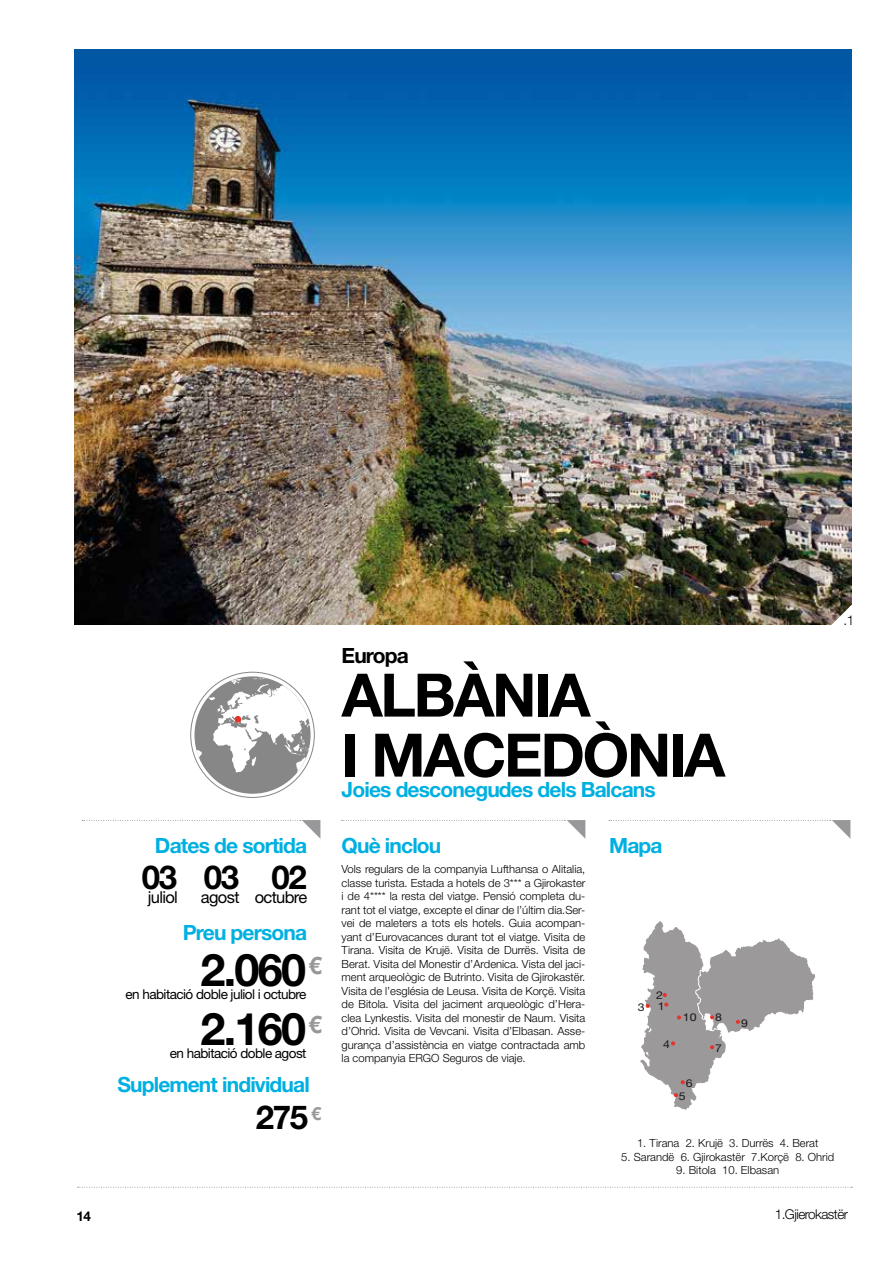
<style>
.page{position:relative;width:893px;height:1263px;background:#fff}
.page>*{position:absolute;margin:0;border:0;box-sizing:border-box;transform-origin:0 0}
.t1{font:700 60px/60px "Helvetica Neue LT Std";letter-spacing:-.04em;color:#000}
.t2{font:700 45px/58.9px "Helvetica Neue LT Std";letter-spacing:-.04em;color:#000}
.t3{font:700 33px "Helvetica Neue LT Std";letter-spacing:-.04em;color:#000}
.t4{font:700 21px "Helvetica Neue LT Std";letter-spacing:-.04em;color:#00b0e1}
.t5{font:700 21px "Helvetica Neue LT Std";letter-spacing:-.04em;color:#000}
.t6{font:16.5px "Helvetica Neue LT Std";letter-spacing:-.04em;color:#000}
.t7{font:13.5px "Helvetica Neue LT Std";letter-spacing:-.04em;color:#000}
.t8{font:300 13.5px "Helvetica Neue LT Std";letter-spacing:-.04em;color:#000}
.t9{font:700 13.5px "Helvetica Neue LT Std";color:#000}
.t10{font:300 11.25px/13.5px "Helvetica Neue LT Std";color:#000;text-align:justify}
.t11{font:300 11.25px "Helvetica Neue LT Std";color:#010202}
.t12{font:10.8px "Helvetica Neue LT Std";color:#1a171b;scale:1.14 1}
</style>
<div class="page">
<svg style="left:78px;top:1187px;width:774px;height:1px"></svg>
<svg style="left:609px;top:820px;width:241px;height:18px"></svg>
<svg style="left:342px;top:820px;width:243px;height:18px"></svg>
<svg style="left:82px;top:820px;width:238px;height:18px"></svg>
<img style="left:74px;top:50px;width:778px;height:575px">
<svg style="left:831px;top:602px;width:21px;height:23px"></svg>
<svg style="left:641px;top:921px;width:175px;height:188px"></svg>
<div style="left:194px;top:676px;width:117px;height:118px;background:#878787;border-radius:50%"></div>
<svg style="left:196px;top:750px;width:6px;height:8px"></svg>
<svg style="left:208px;top:677px;width:102px;height:95px"></svg>
<p class="t9" style="left:77px;top:1207px;width:16px">14</p>
<h3 class="t4" style="left:155px;top:832px;width:154px">Dates de sortida</h3>
<h3 class="t6" style="left:148px;top:887px;width:31px">juliol</h3>
<h3 class="t6" style="left:201px;top:887px;width:108px">agost octubre</h3>
<h3 class="t3" style="left:142px;top:857px;width:166px">03 03 02</h3>
<h3 class="t4" style="left:183px;top:920px;width:126px">Preu persona</h3>
<h2 class="t2" style="left:201px;top:940px;width:123px">2.060<sup>€<br></sup>2.160<sup>€</sup></h2>
<p class="t7" style="left:126px;top:986px;width:182px">en habitació doble juliol i octubre</p>
<p class="t7" style="left:170px;top:1045px;width:138px">en habitació doble agost</p>
<h3 class="t4" style="left:117px;top:1072px;width:194px">Suplement individual</h3>
<h3 class="t3" style="left:256px;top:1096px;width:67px">275 <sup>€</sup></h3>
<h3 class="t5" style="left:342px;top:643px;width:69px">Europa</h3>
<h1 class="t1" style="left:342px;top:664px;width:385px">ALBÀNIA<br>I MACEDÒNIA</h1>
<h3 class="t4" style="left:342px;top:776px;width:316px">Joies desconegudes dels Balcans</h3>
<h3 class="t4" style="left:342px;top:832px;width:101px">Què inclou</h3>
<h3 class="t4" style="left:609px;top:832px;width:55px">Mapa</h3>
<p class="t10" style="left:342px;top:862px;width:245px">Vols regulars de la companyia Lufthansa o Alitalia, classe turista. Estada a hotels de 3*** a Gjirokaster i de 4**** la resta del viatge. Pensió completa du&shy;rant tot el viatge, excepte el dinar de l’últim dia.Ser&shy;vei de maleters a tots els hotels. Guia acompan&shy;yant d’Eurovacances durant tot el viatge. Visita de Tirana. Visita de Krujë. Visita de Durrës. Visita de Berat. Visita del Monestir d’Ardenica. Vista del jaci&shy;ment arqueològic de Butrinto. Visita de Gjirokastër.<br>Visita de l’església de Leusa. Visita de Korçë. Visita de Bitola. Visita del jaciment arqueològic d’Hera&shy;clea Lynkestis. Visita del monestir de Naum. Visita d’Ohrid. Visita de Vevcani. Visita d’Elbasan. Asse&shy;gurança d’assistència en viatge contractada amb la companyia ERGO Seguros de viaje.</p>
<p class="t12" style="left:656px;top:988px;width:8px">2</p>
<p class="t12" style="left:638px;top:1000px;width:25px">3 1</p>
<p class="t12" style="left:663px;top:1038px;width:8px">4</p>
<p class="t12" style="left:683px;top:1011px;width:14px">10</p>
<p class="t12" style="left:686px;top:1077px;width:8px">6</p>
<p class="t12" style="left:679px;top:1090px;width:8px">5</p>
<p class="t12" style="left:715px;top:1011px;width:8px">8</p>
<p class="t12" style="left:715px;top:1042px;width:8px">7</p>
<p class="t12" style="left:741px;top:1017px;width:8px">9</p>
<p class="t8" style="left:844px;top:612px;width:12px">.1</p>
<p class="t11" style="left:637px;top:1136px;width:183px">1. Tirana 2. Krujë 3. Durrës 4. Berat</p>
<p class="t11" style="left:621px;top:1149px;width:215px">5. Sarandë 6. Gjirokastër 7.Korçë 8. Ohrid</p>
<p class="t11" style="left:676px;top:1163px;width:104px">9. Bitola 10. Elbasan</p>
<p class="t8" style="left:775px;top:1206px;width:75px">1.Gjierokastër</p>
</div>
